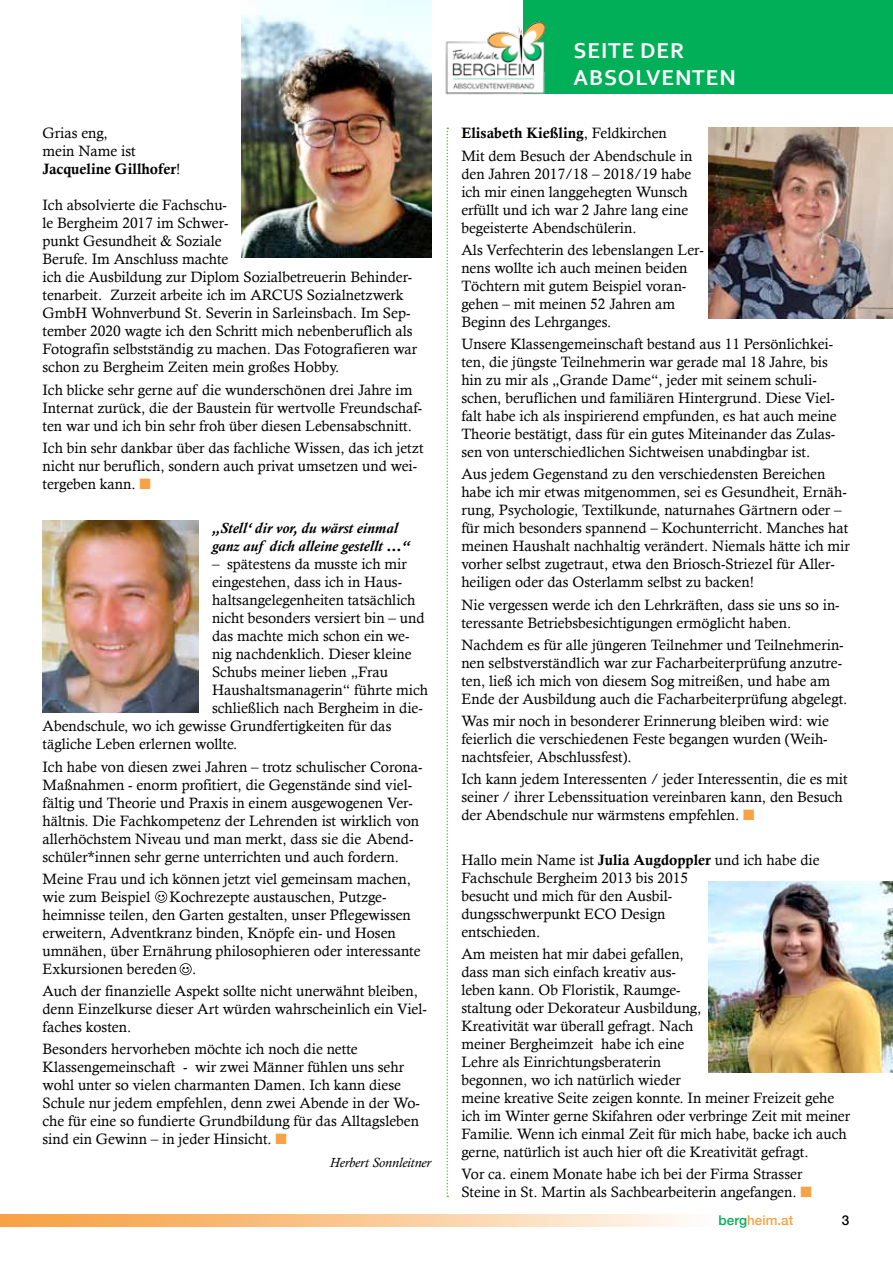
<style>
.page{position:relative;width:893px;height:1263px;background:#fff}
.page>*{position:absolute;margin:0;border:0;box-sizing:border-box;transform-origin:0 0}
.t1{font:700 22.5px "Corbel";letter-spacing:.04em;color:#fff}
.t2{font:15px/18px "Calisto";color:#000}
.t3{font:italic 700 15px/18px "Calisto";color:#000}
.t4{font:15px "Calis MT Bol";color:#000}
.t5{font:italic 13.5px "Calisto";color:#000}
.t6{font:500 13.5px "Helvetica Neue";color:#f8a246}
.t7{font:500 13.5px "Helvetica Neue";color:#000}
.s1{font-family:"Calisto"}
.s2{color:#f8a246}
.s3{font-family:"Calis MT Bol"}
.s4{color:#00af57}
</style>
<div class="page">
<svg style="left:0;top:1214px;width:690px;height:13px;background:#fac893"></svg>
<svg style="left:446px;top:128px;width:2px;height:1069px"></svg>
<img style="left:242px;top:0;width:189px;height:257px">
<div style="left:523px;top:0;width:370px;height:94px;background:#00af57"></div>
<img style="left:445px;top:21px;width:101px;height:74px">
<img style="left:43px;top:521px;width:156px;height:191px">
<img style="left:708px;top:128px;width:185px;height:191px">
<img style="left:708px;top:881px;width:185px;height:192px">
<svg style="left:155px;top:891px;width:12px;height:12px"></svg>
<svg style="left:180px;top:963px;width:12px;height:12px"></svg>
<p class="t2" style="left:43px;top:124px;width:95px">Grias eng, mein Name ist</p>
<p class="t4" style="left:43px;top:161px;width:139px">Jacqueline Gillhofer<span class="s1">!</span></p>
<p class="t2" style="left:43px;top:196px;width:376px">Ich absolvierte die Fachschu-<br>le Bergheim 2017 im Schwer-<br>punkt Gesundheit &amp; Soziale<br>Berufe. Im Anschluss machte<br>ich die Ausbildung zur Diplom Sozialbetreuerin Behinder&shy;tenarbeit. Zurzeit arbeite ich im ARCUS Sozialnetzwerk GmbH Wohnverbund St. Severin in Sarleinsbach. Im Sep&shy;tember 2020 wagte ich den Schritt mich nebenberuflich als Fotografin selbstständig zu machen. Das Fotografieren war schon zu Bergheim Zeiten mein großes Hobby.</p>
<p class="t2" style="left:43px;top:380px;width:381px">Ich blicke sehr gerne auf die wunderschönen drei Jahre im<br>Internat zurück, die der Baustein für wertvolle Freundschaf&shy;ten war und ich bin sehr froh über diesen Lebensabschnitt.</p>
<p class="t2" style="left:43px;top:438px;width:382px">Ich bin sehr dankbar über das fachliche Wissen, das ich jetzt nicht nur beruflich, sondern auch privat umsetzen und wei&shy;tergeben kann. <span class="s2">■</span></p>
<p class="t3" style="left:212px;top:519px;width:199px">„Stell‘ dir vor, du wärst einmal ganz auf dich alleine gestellt …“</p>
<p class="t2" style="left:212px;top:555px;width:196px">– spätestens da musste ich mir</p>
<p class="t2" style="left:212px;top:573px;width:192px">eingestehen, dass ich in Haus-</p>
<p class="t2" style="left:212px;top:591px;width:205px">haltsangelegenheiten tatsächlich</p>
<p class="t2" style="left:212px;top:609px;width:214px">nicht besonders versiert bin – und</p>
<p class="t2" style="left:212px;top:627px;width:199px">das machte mich schon ein we-</p>
<p class="t2" style="left:212px;top:645px;width:201px">nig nachdenklich. Dieser kleine</p>
<p class="t2" style="left:212px;top:663px;width:178px">Schubs meiner lieben „Frau</p>
<p class="t2" style="left:212px;top:681px;width:218px">Haushaltsmanagerin“ führte mich</p>
<p class="t2" style="left:212px;top:699px;width:212px">schließlich nach Bergheim in die-</p>
<p class="t2" style="left:43px;top:717px;width:350px">Abendschule, wo ich gewisse Grundfertigkeiten für das</p>
<p class="t2" style="left:43px;top:735px;width:196px">tägliche Leben erlernen wollte.</p>
<p class="t2" style="left:43px;top:757px;width:381px">Ich habe von diesen zwei Jahren – trotz schulischer Corona-Maßnahmen - enorm profitiert, die Gegenstände sind viel&shy;fältig und Theorie und Praxis in einem ausgewogenen Ver&shy;hältnis. Die Fachkompetenz der Lehrenden ist wirklich von allerhöchstem Niveau und man merkt, dass sie die Abend&shy;schüler*innen sehr gerne unterrichten und auch fordern.</p>
<p class="t2" style="left:43px;top:869px;width:370px">Meine Frau und ich können jetzt viel gemeinsam machen, wie zum Beispiel</p>
<p class="t2" style="left:43px;top:887px;width:380px;text-indent:127px">Kochrezepte austauschen, Putzge&shy;heimnisse teilen, den Garten gestalten, unser Pflegewissen erweitern, Adventkranz binden, Knöpfe ein- und Hosen umnähen, über Ernährung philosophieren oder interessante Exkursionen bereden .</p>
<p class="t2" style="left:43px;top:982px;width:386px">Auch der finanzielle Aspekt sollte nicht unerwähnt bleiben, denn Einzelkurse dieser Art würden wahrscheinlich ein Viel&shy;faches kosten.</p>
<p class="t2" style="left:43px;top:1040px;width:379px">Besonders hervorheben möchte ich noch die nette Klassengemeinschaft - wir zwei Männer fühlen uns sehr wohl unter so vielen charmanten Damen. Ich kann diese Schule nur jedem empfehlen, denn zwei Abende in der Wo&shy;che für eine so fundierte Grundbildung für das Alltagsleben sind ein Gewinn – in jeder Hinsicht. <span class="s2">■</span></p>
<p class="t5" style="left:330px;top:1154px;width:103px">Herbert Sonnleitner</p>
<h1 class="t1" style="left:573px;top:37px;width:112px">SEITE DER</h1>
<h1 class="t1" style="left:531px;top:64px;width:25px">AB</h1>
<h1 class="t1" style="left:604px;top:64px;width:133px">SOLVENTEN</h1>
<p class="t4" style="left:461px;top:125px;width:207px">Elisabeth Kießling<span class="s1">, Feldkirchen</span></p>
<p class="t2" style="left:461px;top:146px;width:232px">Mit dem Besuch der Abendschule in den Jahren 2017/18 – 2018/19 habe ich mir einen langgehegten Wunsch erfüllt und ich war 2 Jahre lang eine begeisterte Abendschülerin.</p>
<p class="t2" style="left:461px;top:240px;width:244px">Als Verfechterin des lebenslangen Ler&shy;nens wollte ich auch meinen beiden<br>Töchtern mit gutem Beispiel voran&shy;gehen – mit meinen 52 Jahren am<br>Beginn des Lehrganges.</p>
<p class="t2" style="left:461px;top:335px;width:377px">Unsere Klassengemeinschaft bestand aus 11 Persönlichkei&shy;ten, die jüngste Teilnehmerin war gerade mal 18 Jahre, bis hin zu mir als „Grande Dame“, jeder mit seinem schuli&shy;schen, beruflichen und familiären Hintergrund. Diese Viel&shy;falt habe ich als inspirierend empfunden, es hat auch meine Theorie bestätigt, dass für ein gutes Miteinander das Zulas&shy;sen von unterschiedlichen Sichtweisen unabdingbar ist.</p>
<p class="t2" style="left:461px;top:465px;width:390px">Aus jedem Gegenstand zu den verschiedensten Bereichen habe ich mir etwas mitgenommen, sei es Gesundheit, Ernäh&shy;rung, Psychologie, Textilkunde, naturnahes Gärtnern oder – für mich besonders spannend – Kochunterricht. Manches hat meinen Haushalt nachhaltig verändert. Niemals hätte ich mir vorher selbst zugetraut, etwa den Briosch-Striezel für Aller&shy;heiligen oder das Osterlamm selbst zu backen!</p>
<p class="t2" style="left:461px;top:595px;width:380px">Nie vergessen werde ich den Lehrkräften, dass sie uns so in&shy;teressante Betriebsbesichtigungen ermöglicht haben.</p>
<p class="t2" style="left:461px;top:635px;width:388px">Nachdem es für alle jüngeren Teilnehmer und Teilnehmerin&shy;nen selbstverständlich war zur Facharbeiterprüfung anzutre&shy;ten, ließ ich mich von diesem Sog mitreißen, und habe am Ende der Ausbildung auch die Facharbeiterprüfung abgelegt.</p>
<p class="t2" style="left:461px;top:712px;width:369px;text-align:justify">Was mir noch in besonderer Erinnerung bleiben wird: wie feierlich die verschiedenen Feste begangen wurden (Weih&shy;nachtsfeier, Abschlussfest).</p>
<p class="t2" style="left:461px;top:770px;width:388px">Ich kann jedem Interessenten / jeder Interessentin, die es mit seiner / ihrer Lebenssituation vereinbaren kann, den Besuch der Abendschule nur wärmstens empfehlen. <span class="s2">■</span></p>
<p class="t2" style="left:461px;top:850px;width:360px">Hallo mein Name ist <span class="s3">Julia Augdoppler</span> und ich habe die<br>Fachschule Bergheim 2013 bis 2015<br>besucht und mich für den Ausbil-<br>dungsschwerpunkt ECO Design<br>entschieden.</p>
<p class="t2" style="left:461px;top:945px;width:390px">Am meisten hat mir dabei gefallen,<br>dass man sich einfach kreativ aus-<br>leben kann. Ob Floristik, Raumge-<br>staltung oder Dekorateur Ausbildung,<br>Kreativität war überall gefragt. Nach<br>meiner Bergheimzeit habe ich eine<br>Lehre als Einrichtungsberaterin<br>begonnen, wo ich natürlich wieder<br>meine kreative Seite zeigen konnte. In meiner Freizeit gehe ich im Winter gerne Skifahren oder verbringe Zeit mit meiner Familie. Wenn ich einmal Zeit für mich habe, backe ich auch gerne, natürlich ist auch hier oft die Kreativität gefragt.</p>
<p class="t2" style="left:461px;top:1165px;width:352px">Vor ca. einem Monate habe ich bei der Firma Strasser<br>Steine in St. Martin als Sachbearbeiterin angefangen. <span class="s2">■</span></p>
<p class="t6" style="left:719px;top:1209px;width:76px"><span class="s4">berg</span>heim.at</p>
<p class="t7" style="left:842px;top:1209px;width:9px">3</p>
</div>
